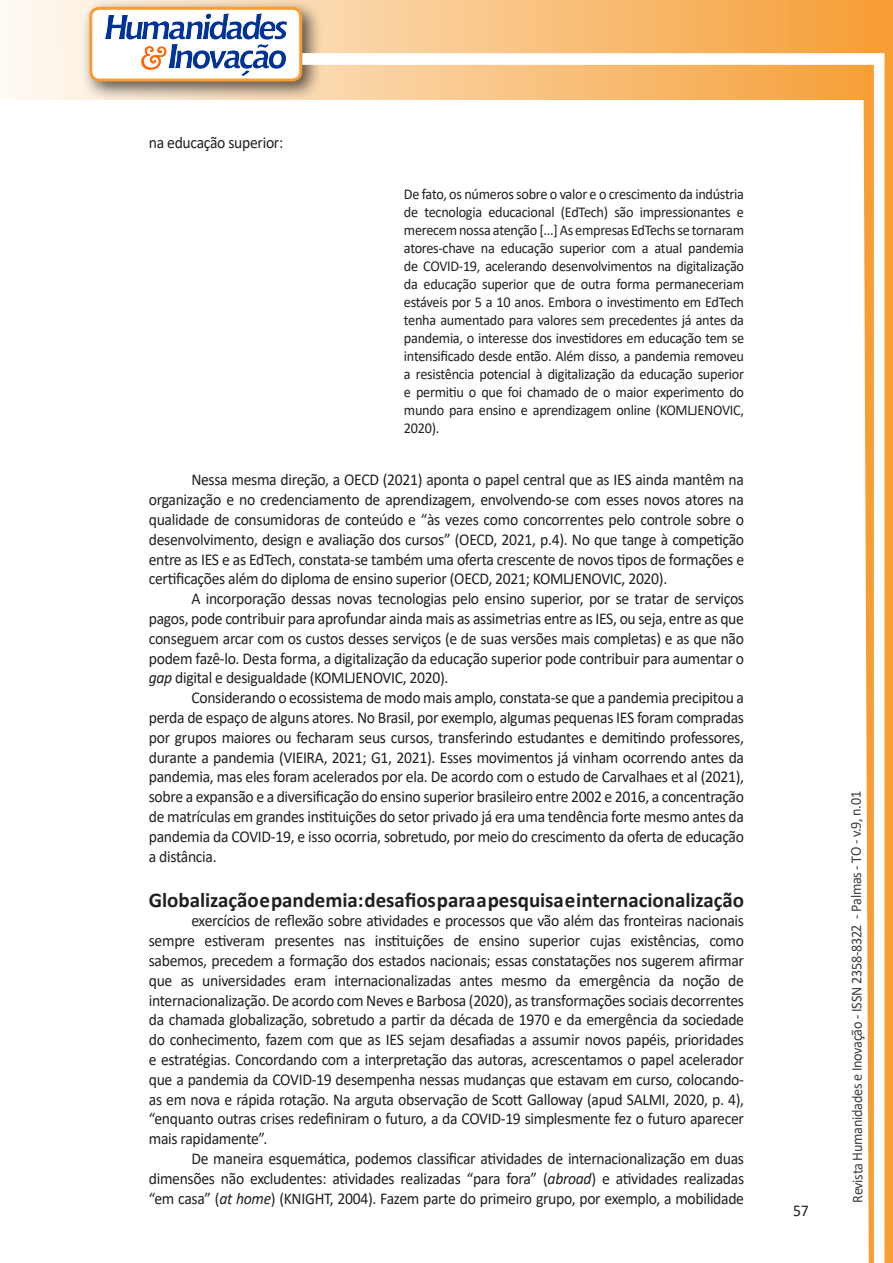
<style>
.page{position:relative;width:893px;height:1263px;background:#fff}
.page>*{position:absolute;margin:0;border:0;box-sizing:border-box;transform-origin:0 0}
.Titulo_2{font:700 21px "Calibri";letter-spacing:-.005em;color:#231f20}
.texto{font:16.5px/19.8px "Calibri";letter-spacing:-.02em;color:#231f20;text-align:justify;scale:.95 1}
.citacao{font:15px/18px "Calibri";letter-spacing:-.02em;color:#231f20;text-align:justify;scale:.95 1}
.t1{font:15px "Calibri";letter-spacing:-.025em;color:#3e3e3f;scale:.95 1}
.s1{font-style:italic}
</style>
<div class="page">
<svg style="left:5px;top:0;width:858px;height:100px;background:#f9c484"></svg>
<div style="left:81px;top:0;width:241px;height:102px;background:#231f20;opacity:.75"></div>
<div style="left:91px;top:8px;width:210px;height:72px;background:#fff;border-radius:9px"></div>
<div style="left:89px;top:7px;width:213px;height:75px;border:3px solid #f69e34;border-radius:9px"></div>
<div style="left:302px;top:53px;width:582px;height:12px;background:#fff;border:2px solid #fff"></div>
<svg style="left:863px;top:0;width:30px;height:1263px"></svg>
<img style="left:105px;top:13px;width:181px;height:62px">
<p class="texto" style="left:149px;top:133px;width:143px">na educação superior:</p>
<p class="citacao" style="left:404px;top:185px;width:360px">De fato, os números sobre o valor e o crescimento da indústria de tecnologia educacional (EdTech) são impressionantes e merecem nossa atenção [...] As empresas EdTechs se tornaram atores-chave na educação superior com a atual pandemia de COVID-19, acelerando desenvolvimentos na digitalização da educação superior que de outra forma permaneceriam estáveis por 5 a 10 anos. Embora o investimento em EdTech tenha aumentado para valores sem precedentes já antes da pandemia, o interesse dos investidores em educação tem se intensificado desde então. Além disso, a pandemia removeu a resistência potencial à digitalização da educação superior e permitiu o que foi chamado de o maior experimento do mundo para ensino e aprendizagem online (KOMLJENOVIC, 2020).</p>
<p class="texto" style="left:149px;top:470px;width:628px;text-indent:43px">Nessa mesma direção, a OECD (2021) aponta o papel central que as IES ainda mantêm na organização e no credenciamento de aprendizagem, envolvendo-se com esses novos atores na qualidade de consumidoras de conteúdo e “às vezes como concorrentes pelo controle sobre o desenvolvimento, design e avaliação dos cursos” (OECD, 2021, p.4). No que tange à competição entre as IES e as EdTech, constata-se também uma oferta crescente de novos tipos de formações e certificações além do diploma de ensino superior (OECD, 2021; KOMLJENOVIC, 2020).</p>
<p class="texto" style="left:149px;top:588px;width:628px;text-indent:43px">A incorporação dessas novas tecnologias pelo ensino superior, por se tratar de serviços pagos, pode contribuir para aprofundar ainda mais as assimetrias entre as IES, ou seja, entre as que conseguem arcar com os custos desses serviços (e de suas versões mais completas) e as que não podem fazê-lo. Desta forma, a digitalização da educação superior pode contribuir para aumentar o <span class="s1">gap</span> digital e desigualdade (KOMLJENOVIC, 2020).</p>
<p class="texto" style="left:149px;top:687px;width:628px;text-indent:43px">Considerando o ecossistema de modo mais amplo, constata-se que a pandemia precipitou a perda de espaço de alguns atores. No Brasil, por exemplo, algumas pequenas IES foram compradas por grupos maiores ou fecharam seus cursos, transferindo estudantes e demitindo professores, durante a pandemia (VIEIRA, 2021; G1, 2021). Esses movimentos já vinham ocorrendo antes da pandemia, mas eles foram acelerados por ela. De acordo com o estudo de Carvalhaes et al (2021), sobre a expansão e a diversificação do ensino superior brasileiro entre 2002 e 2016, a concentração de matrículas em grandes instituições do setor privado já era uma tendência forte mesmo antes da pandemia da COVID-19, e isso ocorria, sobretudo, por meio do crescimento da oferta de educação a distância.</p>
<p class="Titulo_2" style="left:149px;top:885px;width:597px">Globalização e pandemia: desafios para a pesquisa e internacionalização</p>
<p class="texto" style="left:149px;top:911px;width:628px;text-indent:43px">exercícios de reflexão sobre atividades e processos que vão além das fronteiras nacionais sempre estiveram presentes nas instituições de ensino superior cujas existências, como sabemos, precedem a formação dos estados nacionais; essas constatações nos sugerem afirmar que as universidades eram internacionalizadas antes mesmo da emergência da noção de internacionalização. De acordo com Neves e Barbosa (2020), as transformações sociais decorrentes da chamada globalização, sobretudo a partir da década de 1970 e da emergência da sociedade do conhecimento, fazem com que as IES sejam desafiadas a assumir novos papéis, prioridades e estratégias. Concordando com a interpretação das autoras, acrescentamos o papel acelerador que a pandemia da COVID-19 desempenha nessas mudanças que estavam em curso, colocando&shy;as em nova e rápida rotação. Na arguta observação de Scott Galloway (apud SALMI, 2020, p. 4), “enquanto outras crises redefiniram o futuro, a da COVID-19 simplesmente fez o futuro aparecer mais rapidamente”.</p>
<p class="texto" style="left:149px;top:1148px;width:628px;text-indent:43px">De maneira esquemática, podemos classificar atividades de internacionalização em duas dimensões não excludentes: atividades realizadas “para fora” (<span class="s1">abroad</span>) e atividades realizadas “em casa” (<span class="s1">at home</span>) (KNIGHT, 2004). Fazem parte do primeiro grupo, por exemplo, a mobilidade</p>
<p class="texto" style="left:793px;top:1200px;width:18px">57</p>
<p class="t1" style="left:846px;top:1203px;width:435px;rotate:-90deg">Revista Humanidades e Inovação - ISSN 2358-8322 - Palmas - TO - v.9, n.01</p>
</div>
